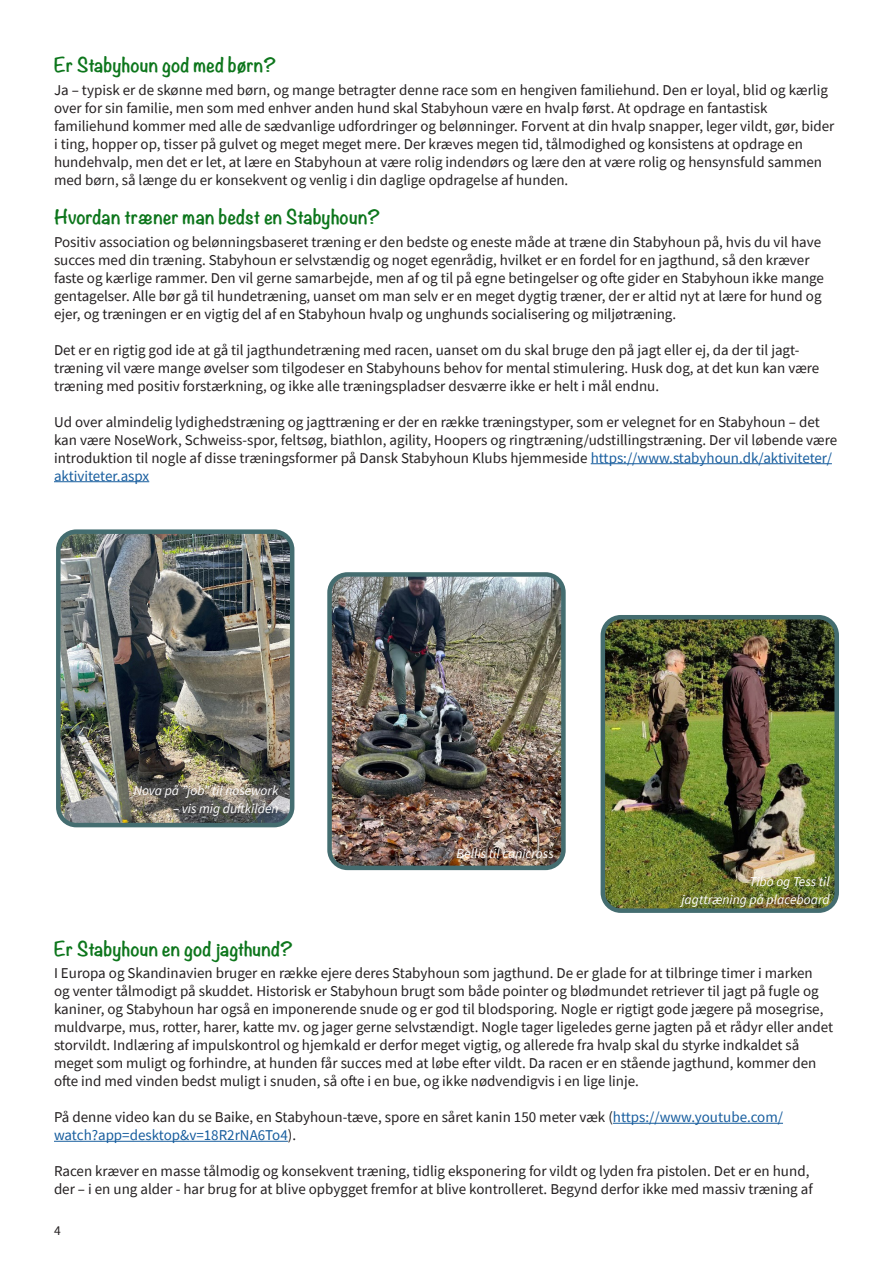
<style>
.page{position:relative;width:893px;height:1263px;background:#fff}
.page>*{position:absolute;margin:0;border:0;box-sizing:border-box;transform-origin:0 0}
.Artikelsubtitles{font:700 18px "Noteworthy";color:#0d761c}
.Brødtekst_-_source_sans_10{font:15px/18px "Source Sans Pro";color:#231f20}
.Tekst_til_foto_-_source_italic_9{font:italic 13.5px/18px "Source Sans Pro";color:#fff;text-align:right}
.t1{font:13.5px "Source Sans Pro";color:#231f20}
.s1{color:#175d9e}
</style>
<div class="page">
<hr style="left:591px;top:463px;width:241px;height:1px;background:#175d9e">
<hr style="left:54px;top:481px;width:95px;height:1px;background:#175d9e">
<hr style="left:613px;top:1123px;width:170px;height:1px;background:#175d9e">
<hr style="left:54px;top:1141px;width:234px;height:1px;background:#175d9e">
<img style="left:606px;top:620px;width:228px;height:288px">
<div style="left:601px;top:615px;width:238px;height:298px;border:4px solid #446d70;border-radius:18px"></div>
<img style="left:332px;top:577px;width:229px;height:288px">
<div style="left:327px;top:572px;width:239px;height:298px;border:4px solid #446d70;border-radius:18px"></div>
<img style="left:61px;top:534px;width:228px;height:288px">
<div style="left:56px;top:529px;width:238px;height:298px;border:4px solid #446d70;border-radius:18px"></div>
<div style="left:129px;top:780px;width:160px;height:46px;background:#231f20;opacity:.75"></div>
<p class="Artikelsubtitles" style="left:54px;top:49px;width:224px">Er Stabyhoun god med børn?</p>
<p class="Brødtekst_-_source_sans_10" style="left:54px;top:81px;width:782px">Ja – typisk er de skønne med børn, og mange betragter denne race som en hengiven familiehund. Den er loyal, blid og kærlig over for sin familie, men som med enhver anden hund skal Stabyhoun være en hvalp først. At opdrage en fantastisk familiehund kommer med alle de sædvanlige udfordringer og belønninger. Forvent at din hvalp snapper, leger vildt, gør, bider i ting, hopper op, tisser på gulvet og meget meget mere. Der kræves megen tid, tålmodighed og konsistens at opdrage en hundehvalp, men det er let, at lære en Stabyhoun at være rolig indendørs og lære den at være rolig og hensynsfuld sammen med børn, så længe du er konsekvent og venlig i din daglige opdragelse af hunden.</p>
<p class="Artikelsubtitles" style="left:54px;top:201px;width:328px">Hvordan træner man bedst en Stabyhoun?</p>
<p class="Brødtekst_-_source_sans_10" style="left:54px;top:232px;width:771px">Positiv association og belønningsbaseret træning er den bedste og eneste måde at træne din Stabyhoun på, hvis du vil have succes med din træning. Stabyhoun er selvstændig og noget egenrådig, hvilket er en fordel for en jagthund, så den kræver faste og kærlige rammer. Den vil gerne samarbejde, men af og til på egne betingelser og ofte gider en Stabyhoun ikke mange gentagelser. Alle bør gå til hundetræning, uanset om man selv er en meget dygtig træner, der er altid nyt at lære for hund og ejer, og træningen er en vigtig del af en Stabyhoun hvalp og unghunds socialisering og miljøtræning.</p>
<p class="Brødtekst_-_source_sans_10" style="left:54px;top:340px;width:767px">Det er en rigtig god ide at gå til jagthundetræning med racen, uanset om du skal bruge den på jagt eller ej, da der til jagt&shy;træning vil være mange øvelser som tilgodeser en Stabyhouns behov for mental stimulering. Husk dog, at det kun kan være træning med positiv forstærkning, og ikke alle træningspladser desværre ikke er helt i mål endnu.</p>
<p class="Brødtekst_-_source_sans_10" style="left:54px;top:412px;width:785px">Ud over almindelig lydighedstræning og jagttræning er der en række træningstyper, som er velegnet for en Stabyhoun – det kan være NoseWork, Schweiss-spor, feltsøg, biathlon, agility, Hoopers og ringtræning/udstillingstræning. Der vil løbende være introduktion til nogle af disse træningsformer på Dansk Stabyhoun Klubs hjemmeside <span class="s1">https://www.stabyhoun.dk/aktiviteter/ aktiviteter.aspx</span></p>
<p class="Tekst_til_foto_-_source_italic_9" style="left:134px;top:781px;width:146px">Nova på ”job” til nosework</p>
<p class="Tekst_til_foto_-_source_italic_9" style="left:173px;top:799px;width:107px">– vis mig duftkilden</p>
<p class="Tekst_til_foto_-_source_italic_9" style="left:457px;top:844px;width:99px">Bellis til canicross</p>
<p class="Tekst_til_foto_-_source_italic_9" style="left:681px;top:872px;width:150px">Tibo og Tess til jagttræning på placeboard</p>
<p class="Artikelsubtitles" style="left:54px;top:933px;width:241px">Er Stabyhoun en god jagthund?</p>
<p class="Brødtekst_-_source_sans_10" style="left:54px;top:964px;width:781px">I Europa og Skandinavien bruger en række ejere deres Stabyhoun som jagthund. De er glade for at tilbringe timer i marken<br>og venter tålmodigt på skuddet. Historisk er Stabyhoun brugt som både pointer og blødmundet retriever til jagt på fugle og kaniner, og Stabyhoun har også en imponerende snude og er god til blodsporing. Nogle er rigtigt gode jægere på mosegrise, muldvarpe, mus, rotter, harer, katte mv. og jager gerne selvstændigt. Nogle tager ligeledes gerne jagten på et rådyr eller andet storvildt. Indlæring af impulskontrol og hjemkald er derfor meget vigtig, og allerede fra hvalp skal du styrke indkaldet så meget som muligt og forhindre, at hunden får succes med at løbe efter vildt. Da racen er en stående jagthund, kommer den ofte ind med vinden bedst muligt i snuden, så ofte i en bue, og ikke nødvendigvis i en lige linje.</p>
<p class="Brødtekst_-_source_sans_10" style="left:54px;top:1108px;width:730px">På denne video kan du se Baike, en Stabyhoun-tæve, spore en såret kanin 150 meter væk (<span class="s1">https://www.youtube.com/ watch?app=desktop&amp;v=18R2rNA6To4</span>).</p>
<p class="Brødtekst_-_source_sans_10" style="left:54px;top:1162px;width:760px">Racen kræver en masse tålmodig og konsekvent træning, tidlig eksponering for vildt og lyden fra pistolen. Det er en hund, der – i en ung alder - har brug for at blive opbygget fremfor at blive kontrolleret. Begynd derfor ikke med massiv træning af</p>
<p class="t1" style="left:54px;top:1221px;width:8px">4</p>
</div>
